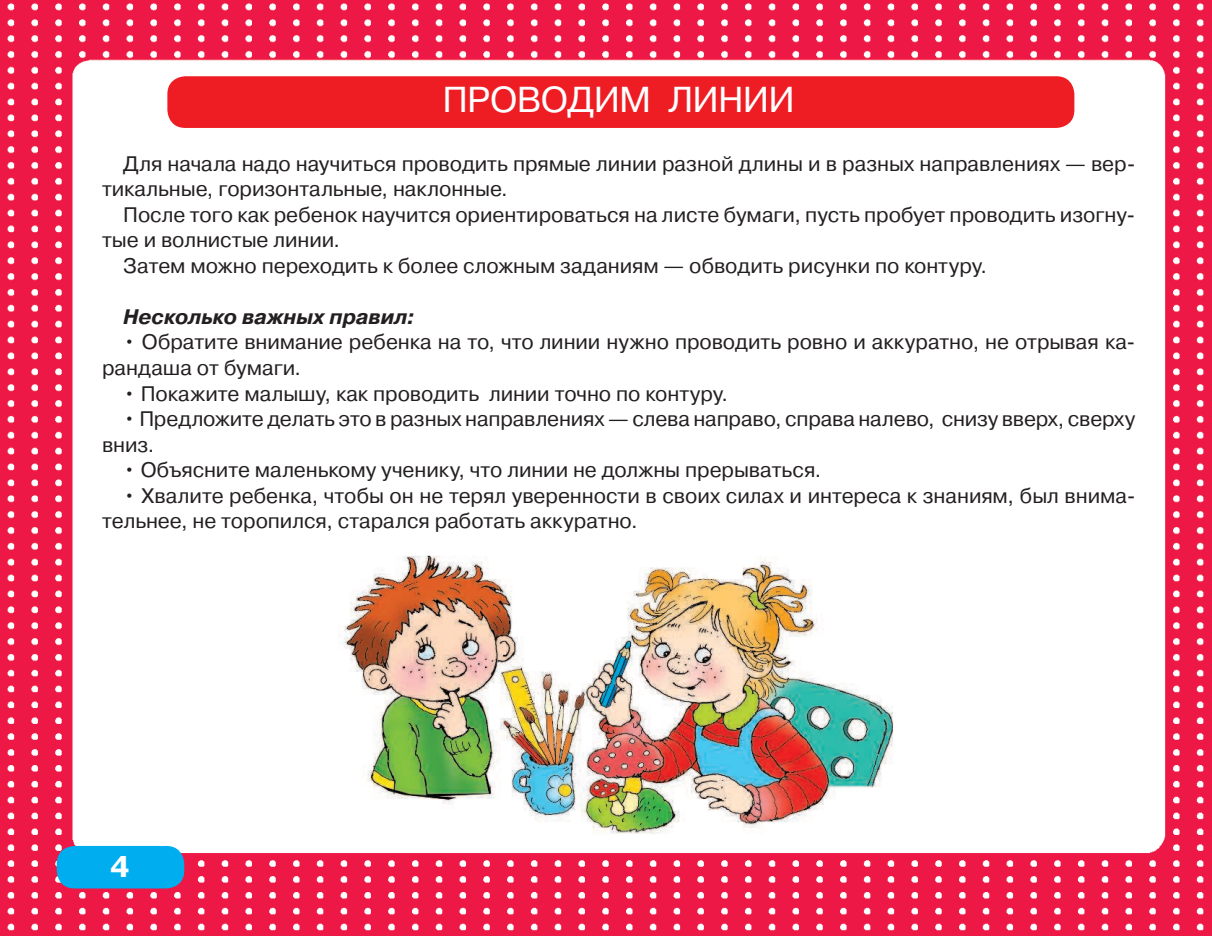
<style>
.page{position:relative;width:1212px;height:936px;background:#fff}
.page>*{position:absolute;margin:0;border:0;box-sizing:border-box;transform-origin:0 0}
.t1{font:36px "Pragmatica C";letter-spacing:-.02em;color:#fff}
.t2{font:700 30px "Pragmatica C";color:#fff}
.t3{font:21px/25.5px "Pragmatica C";letter-spacing:-.005em;color:#231f20}
.t4{font:italic 700 21px "Pragmatica C";color:#231f20}
</style>
<div class="page">
<img style="left:0;top:0;width:1212px;height:935px">
<div style="left:57px;top:845px;width:127px;height:43px;background:#00aeef;border-radius:18px"></div>
<div style="left:167px;top:76px;width:907px;height:52px;background:#ee1d23;border-radius:18px"></div>
<img style="left:327px;top:498px;width:583px;height:339px">
<h1 class="t1" style="left:442px;top:85px;width:354px">ПРОВОДИМ ЛИНИИ</h1>
<p class="t3" style="left:102px;top:152px;width:1035px;text-indent:21px">Для начала надо научиться проводить прямые линии разной длины и в разных направлениях — вер&shy;тикальные, горизонтальные, наклонные.</p>
<p class="t3" style="left:123px;top:203px;width:1013px">После того как ребенок научится ориентироваться на листе бумаги, пусть пробует проводить изогну-</p>
<p class="t3" style="left:102px;top:229px;width:240px">тые и волнистые линии.</p>
<p class="t3" style="left:123px;top:254px;width:865px">Затем можно переходить к более сложным заданиям — обводить рисунки по контуру.</p>
<p class="t4" style="left:123px;top:309px;width:293px">Несколько важных правил:</p>
<p class="t3" style="left:102px;top:331px;width:1035px;text-indent:21px">• Обратите внимание ребенка на то, что линии нужно проводить ровно и аккуратно, не отрывая ка&shy;рандаша от бумаги.</p>
<p class="t3" style="left:123px;top:382px;width:606px">• Покажите малышу, как проводить линии точно по контуру.</p>
<p class="t3" style="left:102px;top:407px;width:1035px;text-indent:21px">• Предложите делать это в разных направлениях — слева направо, справа налево, снизу вверх, сверху вниз.</p>
<p class="t3" style="left:123px;top:458px;width:699px">• Объясните маленькому ученику, что линии не должны прерываться.</p>
<p class="t3" style="left:102px;top:484px;width:1035px;text-indent:21px">• Хвалите ребенка, чтобы он не терял уверенности в своих силах и интереса к знаниям, был внима&shy;тельнее, не торопился, старался работать аккуратно.</p>
<h2 class="t2" style="left:110px;top:849px;width:21px">4</h2>
</div>
